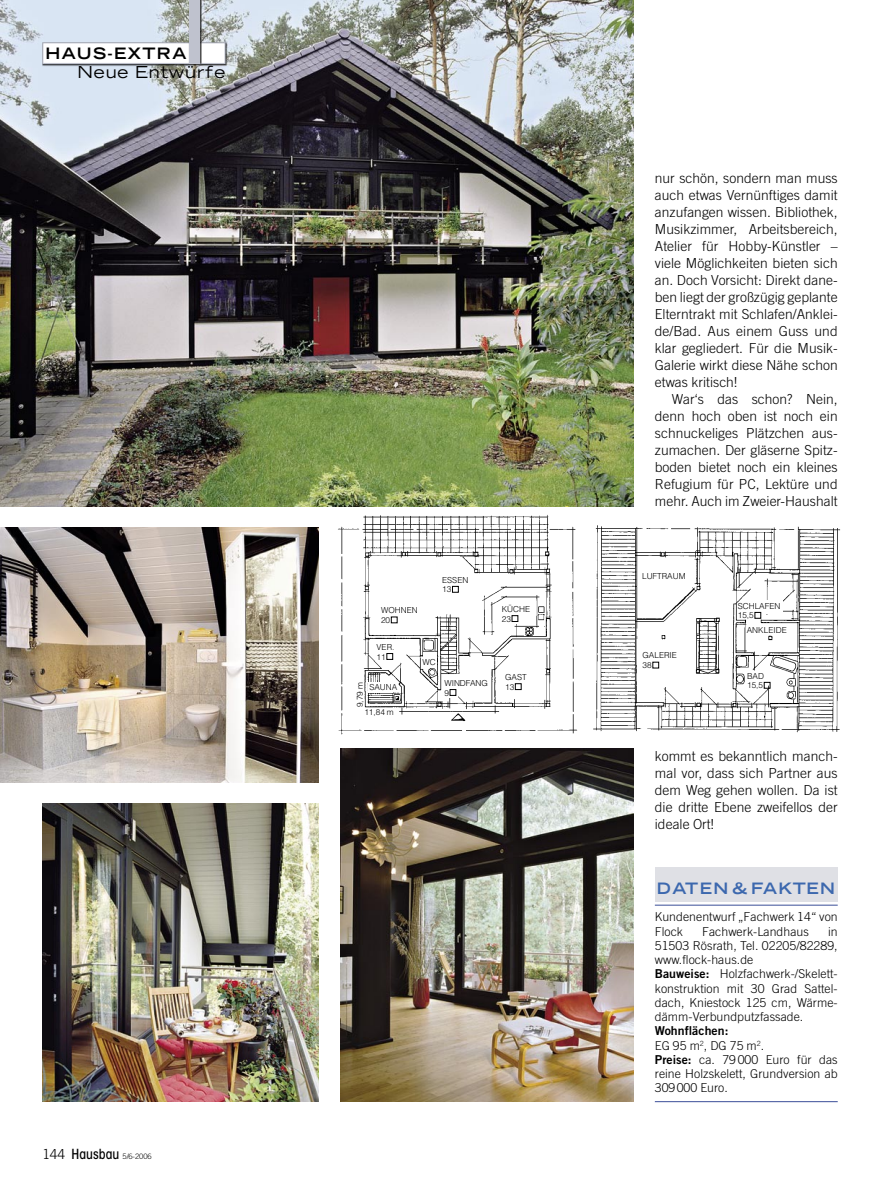
<style>
.page{position:relative;width:893px;height:1191px;background:#fff}
.page>*{position:absolute;margin:0;border:0;box-sizing:border-box;transform-origin:0 0}
.t1{font:expanded 16.5px "Trade Gothic LT Std";letter-spacing:.05em;color:#000}
.Hb_TDachz_o{font:700 expanded 15.75px "Trade Gothic LT Std";letter-spacing:.09em;color:#3c68ae}
.t2{font:700 expanded 15.75px "Trade Gothic LT Std";letter-spacing:.09em;color:#000}
.Hb_TLauftext_Einz{font:300 13.8px/17px "Trade Gothic LT Std";letter-spacing:.005em;color:#000;text-align:justify}
.Hb_TKastenmittel{font:300 12.3px/14.2px "Trade Gothic LT Std";letter-spacing:.005em;color:#000;text-align:justify}
.Hb_TKastenmittel-2{font:12.3px "Trade Gothic LT Std Bd 2";letter-spacing:.005em;color:#000}
.HbM_Lauftext{font:300 8.25px "Helvetica";color:#000}
.t3{font:300 7.5px "Trade Gothic LT Std";color:#000}
.s1{font-size:13.8px}
.s2{font-family:"ITC Avant Garde Std";font-weight:500;font-stretch:condensed;font-size:13.8px}
.s3{font-family:"Trade Gothic LT Std Bd 2";font-weight:400}
</style>
<div class="page">
<img style="left:340px;top:748px;width:294px;height:353px">
<hr style="left:655px;top:1101px;width:183px;height:1px;background:#3a4d98">
<img style="left:0;top:0;width:634px;height:506px">
<img style="left:338px;top:514px;width:240px;height:221px">
<img style="left:593px;top:525px;width:248px;height:208px">
<div style="left:42px;top:42px;width:186px;height:24px;background:#000;opacity:.75"></div>
<div style="left:43px;top:43px;width:182px;height:20px;background:#fff"></div>
<div style="left:43px;top:43px;width:182px;height:21px;border:1px solid #bfc2ce"></div>
<div style="left:189px;top:0;width:13px;height:64px;background:#000;opacity:.75"></div>
<div style="left:189px;top:0;width:11px;height:64px;background:#bfc2ce"></div>
<div style="left:655px;top:867px;width:183px;height:34px;background:#dfe0e5"></div>
<hr style="left:655px;top:904px;width:183px;height:1px;background:#3a4d98">
<img style="left:0;top:527px;width:319px;height:255px">
<img style="left:43px;top:804px;width:276px;height:297px">
<svg style="left:391px;top:617px;width:6px;height:6px"></svg>
<svg style="left:387px;top:653px;width:6px;height:6px"></svg>
<svg style="left:515px;top:683px;width:6px;height:6px"></svg>
<svg style="left:512px;top:615px;width:6px;height:6px"></svg>
<svg style="left:452px;top:586px;width:6px;height:6px"></svg>
<svg style="left:446px;top:686px;width:12px;height:11px"></svg>
<svg style="left:450px;top:689px;width:6px;height:6px"></svg>
<div style="left:424px;top:652px;width:13px;height:15px;background:#fff"></div>
<div style="left:369px;top:682px;width:24px;height:11px;background:#fff"></div>
<svg style="left:653px;top:662px;width:6px;height:6px"></svg>
<svg style="left:764px;top:682px;width:6px;height:6px"></svg>
<div style="left:765px;top:601px;width:17px;height:13px;background:#fff"></div>
<svg style="left:755px;top:612px;width:6px;height:6px"></svg>
<p class="t2" style="left:45px;top:43px;width:142px">HAUS-EXTRA</p>
<p class="t1" style="left:77px;top:61px;width:149px">Neue Entwürfe</p>
<p class="t3" style="left:43px;top:1151px;width:111px"><span class="s1">144</span> <span class="s2">Hausbau</span> 5/6-2006</p>
<p class="HbM_Lauftext" style="left:442px;top:574px;width:28px">ESSEN</p>
<p class="HbM_Lauftext" style="left:442px;top:584px;width:11px">13</p>
<p class="HbM_Lauftext" style="left:381px;top:605px;width:38px">WOHNEN</p>
<p class="HbM_Lauftext" style="left:381px;top:615px;width:11px">20</p>
<p class="HbM_Lauftext" style="left:377px;top:641px;width:19px">VER.</p>
<p class="HbM_Lauftext" style="left:377px;top:651px;width:11px">11</p>
<p class="HbM_Lauftext" style="left:422px;top:657px;width:15px">WC</p>
<p class="HbM_Lauftext" style="left:355px;top:707px;width:26px;rotate:-90deg">9,79 m</p>
<p class="HbM_Lauftext" style="left:369px;top:682px;width:29px">SAUNA</p>
<p class="HbM_Lauftext" style="left:364px;top:707px;width:31px">11,84 m</p>
<p class="HbM_Lauftext" style="left:444px;top:677px;width:45px">WINDFANG</p>
<p class="HbM_Lauftext" style="left:444px;top:687px;width:6px">9</p>
<p class="HbM_Lauftext" style="left:502px;top:604px;width:30px">KÜCHE</p>
<p class="HbM_Lauftext" style="left:502px;top:613px;width:11px">23</p>
<p class="HbM_Lauftext" style="left:505px;top:672px;width:23px">GAST</p>
<p class="HbM_Lauftext" style="left:505px;top:681px;width:11px">13</p>
<p class="Hb_TLauftext_Einz" style="left:655px;top:169px;width:184px">nur schön, sondern man muss auch etwas Vernünftiges damit anzufangen wissen. Bibliothek, Musikzimmer, Arbeitsbereich, Atelier für Hobby-Künstler – viele Möglichkeiten bieten sich an. Doch Vorsicht: Direkt dane&shy;ben liegt der großzügig geplante Elterntrakt mit Schlafen/Anklei&shy;de/Bad. Aus einem Guss und klar gegliedert. Für die Musik-Galerie wirkt diese Nähe schon etwas kritisch!</p>
<p class="Hb_TLauftext_Einz" style="left:655px;top:390px;width:184px;text-indent:17px">War‘s das schon? Nein, denn hoch oben ist noch ein schnuckeliges Plätzchen aus&shy;zumachen. Der gläserne Spitz&shy;boden bietet noch ein kleines Refugium für PC, Lektüre und mehr. Auch im Zweier-Haushalt</p>
<p class="HbM_Lauftext" style="left:642px;top:571px;width:45px">LUFTRAUM</p>
<p class="HbM_Lauftext" style="left:643px;top:650px;width:36px">GALERIE</p>
<p class="HbM_Lauftext" style="left:643px;top:660px;width:11px">38</p>
<p class="HbM_Lauftext" style="left:738px;top:600px;width:44px">SCHLAFEN</p>
<p class="HbM_Lauftext" style="left:738px;top:610px;width:18px">15,5</p>
<p class="HbM_Lauftext" style="left:747px;top:625px;width:41px">ANKLEIDE</p>
<p class="HbM_Lauftext" style="left:747px;top:670px;width:18px">BAD</p>
<p class="HbM_Lauftext" style="left:747px;top:680px;width:18px">15,5</p>
<p class="Hb_TLauftext_Einz" style="left:655px;top:748px;width:184px">kommt es bekanntlich manch&shy;mal vor, dass sich Partner aus dem Weg gehen wollen. Da ist die dritte Ebene zweifellos der ideale Ort!</p>
<p class="Hb_TDachz_o" style="left:657px;top:878px;width:180px">DATEN &amp; FAKTEN</p>
<p class="Hb_TKastenmittel" style="left:655px;top:909px;width:184px">Kundenentwurf „Fachwerk 14“ von<br>Flock</p>
<p class="Hb_TKastenmittel" style="left:655px;top:924px;width:184px;text-indent:173px">in 51503 Rösrath, Tel. 02205/82289, www.flock-haus.de</p>
<p class="Hb_TKastenmittel" style="left:655px;top:966px;width:184px"><span class="s3">Bauweise:</span> Holzfachwerk-/Skelett&shy;konstruktion mit 30 Grad Sattel&shy;dach, Kniestock 125 cm, Wärme&shy;dämm-Verbundputzfassade.</p>
<p class="Hb_TKastenmittel-2" style="left:655px;top:1023px;width:75px">Wohnflächen:</p>
<p class="Hb_TKastenmittel" style="left:655px;top:1038px;width:111px">EG 95 m<sup>2</sup>, DG 75 m<sup>2</sup>.</p>
<p class="Hb_TKastenmittel" style="left:655px;top:1052px;width:184px"><span class="s3">Preise:</span> ca. 79000 Euro für das reine Holzskelett, Grundversion ab 309000 Euro.</p>
<p class="Hb_TKastenmittel" style="left:702px;top:924px;width:108px">Fachwerk-Landhaus</p>
</div>
